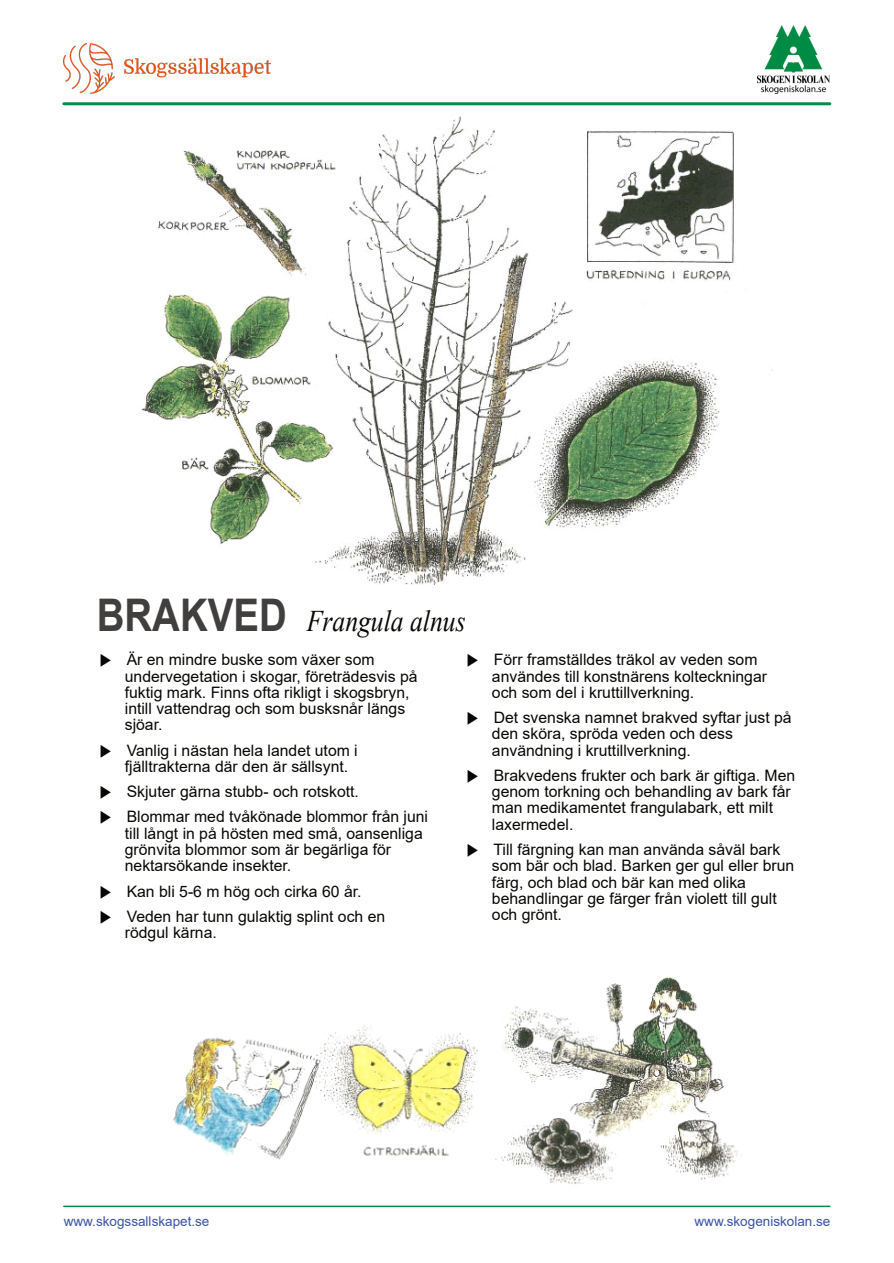
<style>
.page{position:relative;width:894px;height:1263px;background:#fff}
.page>*{position:absolute;margin:0;border:0;box-sizing:border-box;transform-origin:0 0}
.t1{font:italic 30px "Times New Roman";color:#080704;scale:.85 1}
.t2{font:15.75px/16.2px "Arial";color:#080704}
.t3{font:13.5px "Arial";color:#3a53a3}
.s1{font-family:"Arial";font-weight:700;font-style:normal;font-size:45px;color:#413f3e}
.s2{font-family:"Malgun Gothic"}
</style>
<div class="page">
<img style="left:145px;top:976px;width:684px;height:232px">
<img style="left:129px;top:105px;width:666px;height:479px">
<hr style="left:64px;top:102px;width:765px;height:3px;background:#008e45">
<hr style="left:64px;top:1206px;width:765px;height:1px;background:#008e45">
<img style="left:64px;top:43px;width:206px;height:50px">
<img style="left:757px;top:26px;width:72px;height:67px">
<h1 class="t1" style="left:97px;top:611px;width:435px"><span class="s1">BRAKVED</span> Frangula alnus</h1>
<p class="t2" style="left:125px;top:653px;width:294px;text-indent:-27px"><span class="s2">▶</span> Är en mindre buske som växer som undervegetation i skogar, företrädesvis på fuktig mark. Finns ofta rikligt i skogsbryn, intill vattendrag och som busksnår längs sjöar.</p>
<p class="t2" style="left:125px;top:743px;width:234px;text-indent:-27px"><span class="s2">▶</span> Vanlig i nästan hela landet utom i fjälltrakterna där den är sällsynt.</p>
<p class="t2" style="left:98px;top:780px;width:332px;line-height:25.2px"><span class="s2">▶</span> Skjuter gärna stubb- och rotskott.<br><span class="s2">▶</span> Blommar med tvåkönade blommor från juni</p>
<p class="t2" style="left:125px;top:826px;width:299px">till långt in på hösten med små, oansenliga grönvita blommor som är begärliga för nektarsökande insekter.</p>
<p class="t2" style="left:98px;top:880px;width:289px;line-height:25.2px"><span class="s2">▶</span> Kan bli 5-6 m hög och cirka 60 år.<br><span class="s2">▶</span> Veden har tunn gulaktig splint och en</p>
<p class="t2" style="left:125px;top:926px;width:93px">rödgul kärna.</p>
<p class="t2" style="left:491px;top:653px;width:276px;text-indent:-27px"><span class="s2">▶</span> Förr framställdes träkol av veden som användes till konstnärens kolteckningar och som del i kruttillverkning.</p>
<p class="t2" style="left:491px;top:711px;width:301px;text-indent:-27px"><span class="s2">▶</span> Det svenska namnet brakved syftar just på den sköra, spröda veden och dess användning i kruttillverkning.</p>
<p class="t2" style="left:491px;top:769px;width:305px;text-indent:-27px"><span class="s2">▶</span> Brakvedens frukter och bark är giftiga. Men genom torkning och behandling av bark får man medikamentet frangulabark, ett milt laxermedel.</p>
<p class="t2" style="left:491px;top:843px;width:304px;text-indent:-27px"><span class="s2">▶</span> Till färgning kan man använda såväl bark som bär och blad. Barken ger gul eller brun färg, och blad och bär kan med olika behandlingar ge färger från violett till gult och grönt.</p>
<p class="t3" style="left:64px;top:1216px;width:147px">www.skogssallskapet.se</p>
<p class="t3" style="left:694px;top:1216px;width:137px">www.skogeniskolan.se</p>
</div>
